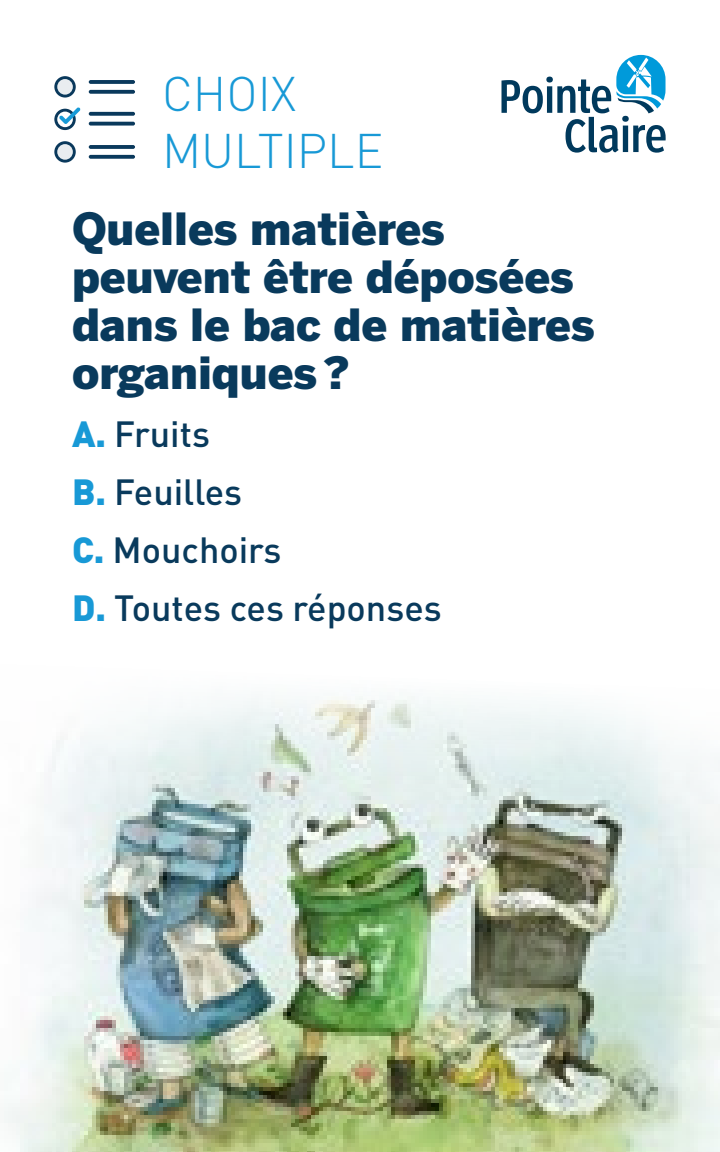
<style>
.page{position:relative;width:720px;height:1152px;background:#fff}
.page>*{position:absolute;margin:0;border:0;box-sizing:border-box;transform-origin:0 0}
.t1{font:300 48px/57.6px "DIN";color:#1899d6}
.t2{font:900 44px/48px "Benton Sans";color:#093a5c}
.t3{font:500 36px "DIN";color:#093a5c}
.s1{font-weight:900;color:#1899d6}
</style>
<div class="page">
<svg style="left:502px;top:55px;width:164px;height:98px"></svg>
<img style="left:4px;top:696px;width:716px;height:456px">
<svg style="left:54px;top:107px;width:26px;height:23px"></svg>
<svg style="left:54px;top:76px;width:22px;height:22px"></svg>
<svg style="left:89px;top:80px;width:46px;height:4px"></svg>
<svg style="left:89px;top:90px;width:46px;height:4px"></svg>
<svg style="left:89px;top:112px;width:46px;height:4px"></svg>
<svg style="left:89px;top:122px;width:46px;height:4px"></svg>
<svg style="left:54px;top:141px;width:22px;height:22px"></svg>
<svg style="left:89px;top:145px;width:46px;height:4px"></svg>
<svg style="left:89px;top:155px;width:46px;height:4px"></svg>
<p class="t1" style="left:162px;top:64px;width:223px">CHOIX<br>MULTIPLE</p>
<p class="t2" style="left:72px;top:204px;width:524px">Quelles matières peuvent être déposées dans le bac de matières organiques?</p>
<p class="t3" style="left:72px;top:411px;width:140px"><span class="s1">A.</span> Fruits</p>
<p class="t3" style="left:72px;top:469px;width:172px"><span class="s1">B.</span> Feuilles</p>
<p class="t3" style="left:72px;top:527px;width:211px"><span class="s1">C.</span> Mouchoirs</p>
<p class="t3" style="left:72px;top:585px;width:371px"><span class="s1">D.</span> Toutes ces réponses</p>
</div>
